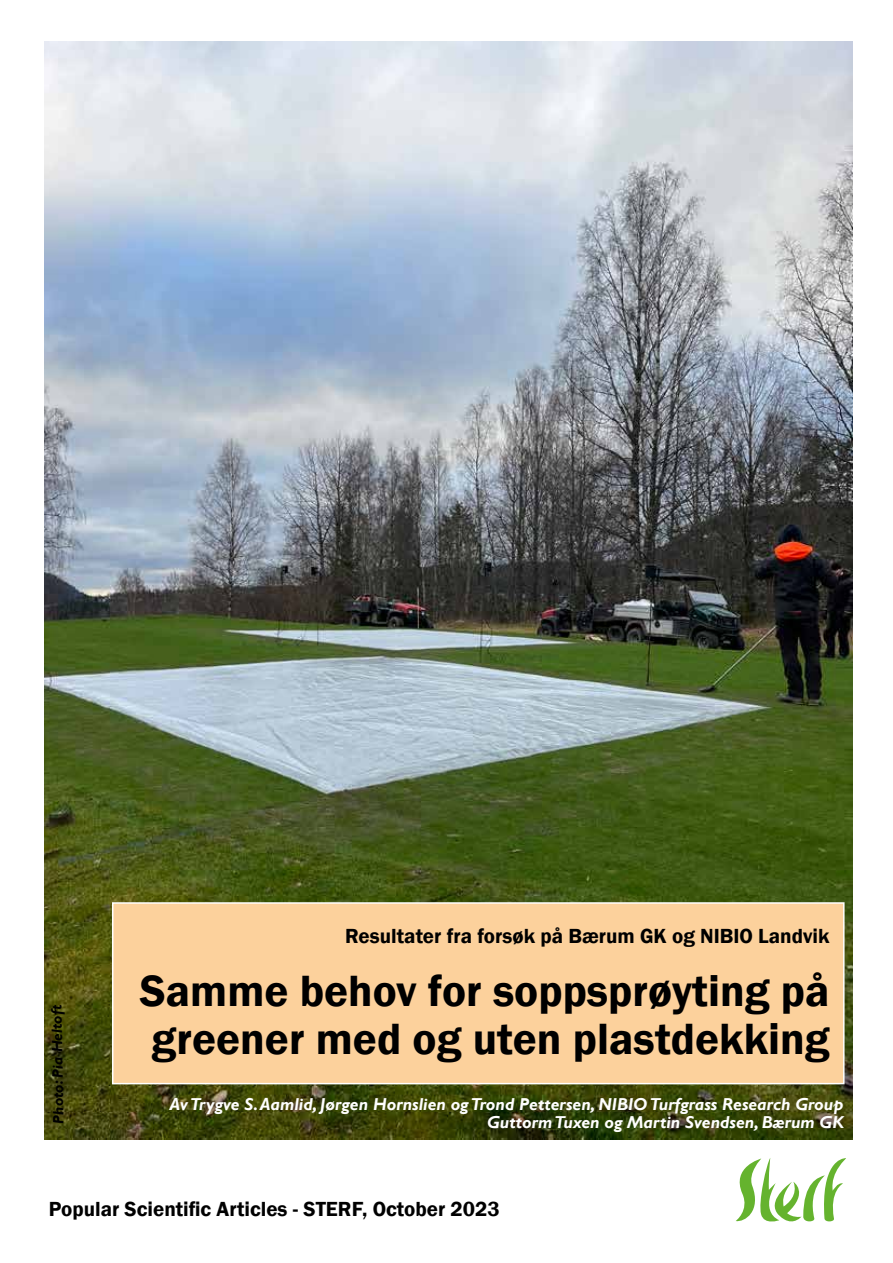
<style>
.page{position:relative;width:893px;height:1263px;background:#fff}
.page>*{position:absolute;margin:0;border:0;box-sizing:border-box;transform-origin:0 0}
.t1{font:600 45px/48px "Franklin Gothic";color:#000}
.t2{font:600 21px "Franklin Gothic";color:#000}
.t3{font:italic 700 17.25px/18px "Gill Sans";color:#fff;text-align:right}
.t4{font:italic 700 15px "Gill Sans";color:#000}
</style>
<div class="page">
<img style="left:45px;top:41px;width:808px;height:1099px">
<svg style="left:736px;top:1158px;width:110px;height:63px"></svg>
<div style="left:112px;top:902px;width:732px;height:182px;background:#fcd19c;border:2px solid #fff"></div>
<p class="t4" style="left:50px;top:1124px;width:120px;rotate:-91deg">Photo: Pia Heltoft</p>
<p class="t2" style="left:345px;top:923px;width:486px">Resultater fra forsøk på Bærum GK og NIBIO Landvik</p>
<h1 class="t1" style="left:140px;top:967px;width:691px">Samme behov for soppsprøyting på greener med og uten plastdekking</h1>
<p class="t3" style="left:170px;top:1095px;width:675px">Av Trygve S. Aamlid, Jørgen Hornslien og Trond Pettersen, NIBIO Turfgrass Research Group<br>Guttorm Tuxen og Martin Svendsen, Bærum GK</p>
<p class="t2" style="left:49px;top:1196px;width:453px">Popular Scientific Articles - STERF, October 2023</p>
</div>
